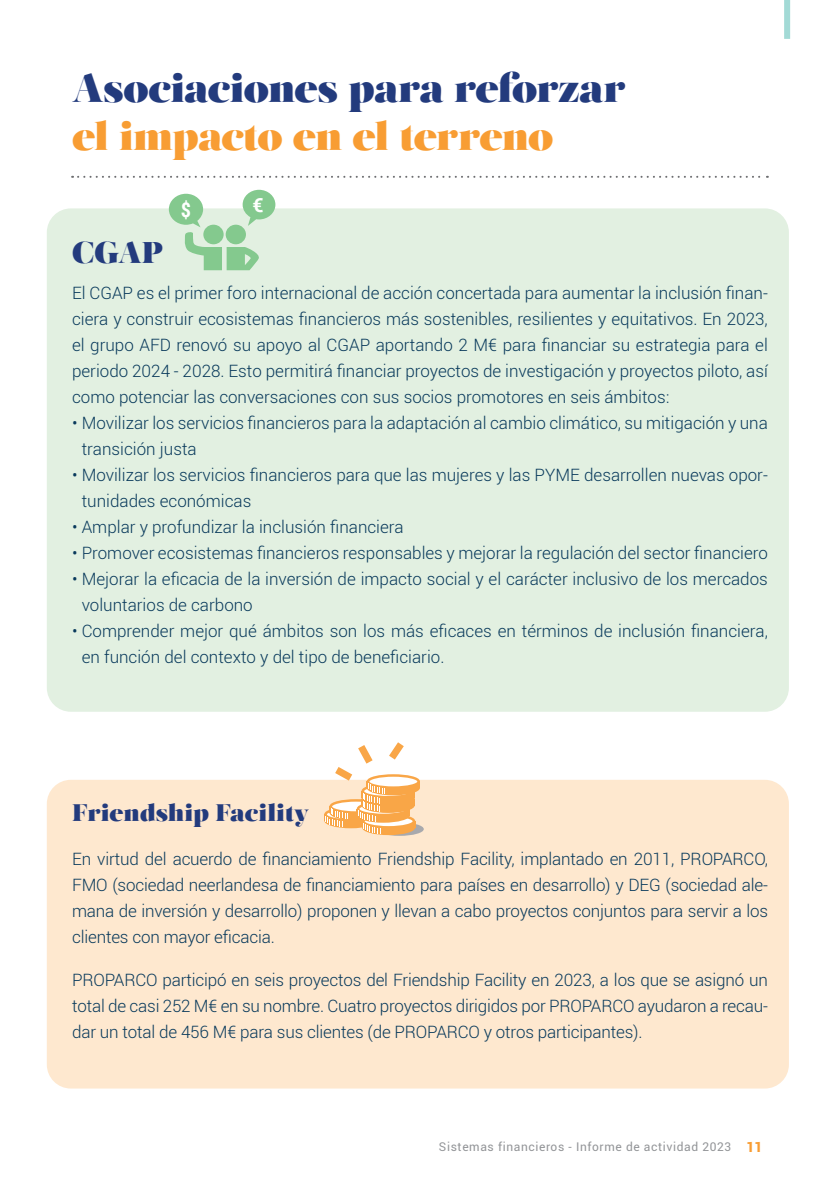
<style>
.page{position:relative;width:840px;height:1191px;background:#fff}
.page>*{position:absolute;margin:0;border:0;box-sizing:border-box;transform-origin:0 0}
.t1{font:40px "Salome";letter-spacing:-.02em;color:#233b7d}
.t2{font:40px "Salome";letter-spacing:-.03em;color:#f89d33}
.t3{font:30px "Salome";color:#233b7d}
.t4{font:24px "Salome";color:#233b7d}
.t5{font:700 20.4px "Roboto Condensed";color:#fff}
.t6{font:700 19.4px "Roboto";color:#fff}
.t7{font:300 17px/26px "Roboto";color:#08395b}
.t8{font:12px "Roboto";letter-spacing:.05em;color:#939598}
.s1{font-weight:900;font-size:14px;color:#f89d33}
</style>
<div class="page">
<div style="left:47px;top:780px;width:741px;height:308px;background:#fee8cf;border-radius:24px"></div>
<div style="left:47px;top:208px;width:741px;height:503px;background:#e2f0e1;border-radius:24px"></div>
<div style="left:783px;top:0;width:6px;height:39px;background:#a3dad6"></div>
<svg style="left:72px;top:176px;width:695px;height:2px"></svg>
<svg style="left:169px;top:190px;width:106px;height:80px"></svg>
<div style="left:324px;top:814px;width:53px;height:7px;background:#f9a647"></div>
<div style="left:324px;top:807px;width:53px;height:14px;border:2px solid #f9a647;border-radius:50%"></div>
<svg style="left:375px;top:822px;width:48px;height:14px"></svg>
<div style="left:362px;top:820px;width:53px;height:15px;background:#f9a647;border-radius:50%"></div>
<div style="left:362px;top:814px;width:53px;height:14px;border:2px solid #f9a647;border-radius:50%"></div>
<div style="left:361px;top:799px;width:53px;height:6px;background:#f9a647"></div>
<div style="left:361px;top:798px;width:53px;height:15px;background:#f9a647;border-radius:50%"></div>
<div style="left:361px;top:791px;width:53px;height:15px;border:2px solid #f9a647;border-radius:50%"></div>
<div style="left:361px;top:791px;width:53px;height:6px;background:#f9a647"></div>
<div style="left:361px;top:790px;width:53px;height:15px;background:#f9a647;border-radius:50%"></div>
<div style="left:361px;top:784px;width:53px;height:14px;border:2px solid #f9a647;border-radius:50%"></div>
<div style="left:366px;top:781px;width:53px;height:7px;background:#f9a647"></div>
<div style="left:366px;top:780px;width:53px;height:15px;background:#f9a647;border-radius:50%"></div>
<svg style="left:368px;top:775px;width:50px;height:12px"></svg>
<div style="left:366px;top:774px;width:53px;height:15px;border:2px solid #f9a647;border-radius:50%"></div>
<svg style="left:325px;top:742px;width:85px;height:91px"></svg>
<h1 class="t1" style="left:72px;top:62px;width:554px">Asociaciones para reforzar</h1>
<h1 class="t2" style="left:72px;top:110px;width:482px">el impacto en el terreno</h1>
<h2 class="t3" style="left:72px;top:232px;width:93px">CGAP</h2>
<p class="t5" style="left:181px;top:196px;width:12px">$</p>
<p class="t6" style="left:252px;top:192px;width:13px">€</p>
<p class="t7" style="left:72px;top:279px;width:697px;text-align:justify">El CGAP es el primer foro internacional de acción concertada para aumentar la inclusión finan&shy;ciera y construir ecosistemas financieros más sostenibles, resilientes y equitativos. En 2023, el grupo AFD renovó su apoyo al CGAP aportando 2 M€ para financiar su estrategia para el periodo 2024 - 2028. Esto permitirá financiar proyectos de investigación y proyectos piloto, así como potenciar las conversaciones con sus socios promotores en seis ámbitos:</p>
<p class="t7" style="left:82px;top:409px;width:687px;text-indent:-10px">• Movilizar los servicios financieros para la adaptación al cambio climático, su mitigación y una transición justa</p>
<p class="t7" style="left:82px;top:461px;width:687px;text-indent:-10px">• Movilizar los servicios financieros para que las mujeres y las PYME desarrollen nuevas opor&shy;tunidades económicas</p>
<p class="t7" style="left:72px;top:513px;width:333px">• Amplar y profundizar la inclusión financiera</p>
<p class="t7" style="left:72px;top:539px;width:697px">• Promover ecosistemas financieros responsables y mejorar la regulación del sector financiero</p>
<p class="t7" style="left:82px;top:565px;width:687px;text-indent:-10px">• Mejorar la eficacia de la inversión de impacto social y el carácter inclusivo de los mercados voluntarios de carbono</p>
<p class="t7" style="left:82px;top:617px;width:687px;text-indent:-10px">• Comprender mejor qué ámbitos son los más eficaces en términos de inclusión financiera, en función del contexto y del tipo de beneficiario.</p>
<h3 class="t4" style="left:72px;top:797px;width:239px">Friendship Facility</h3>
<p class="t7" style="left:72px;top:845px;width:697px;text-align:justify">En virtud del acuerdo de financiamiento Friendship Facility, implantado en 2011, PROPARCO, FMO (sociedad neerlandesa de financiamiento para países en desarrollo) y DEG (sociedad ale&shy;mana de inversión y desarrollo) proponen y llevan a cabo proyectos conjuntos para servir a los clientes con mayor eficacia.</p>
<p class="t7" style="left:72px;top:966px;width:697px;text-align:justify">PROPARCO participó en seis proyectos del Friendship Facility en 2023, a los que se asignó un total de casi 252 M€ en su nombre. Cuatro proyectos dirigidos por PROPARCO ayudaron a recau&shy;dar un total de 456 M€ para sus clientes (de PROPARCO y otros participantes).</p>
<p class="t8" style="left:438px;top:1138px;width:325px">Sistemas financieros - Informe de actividad 2023 <span class="s1">11</span></p>
</div>
